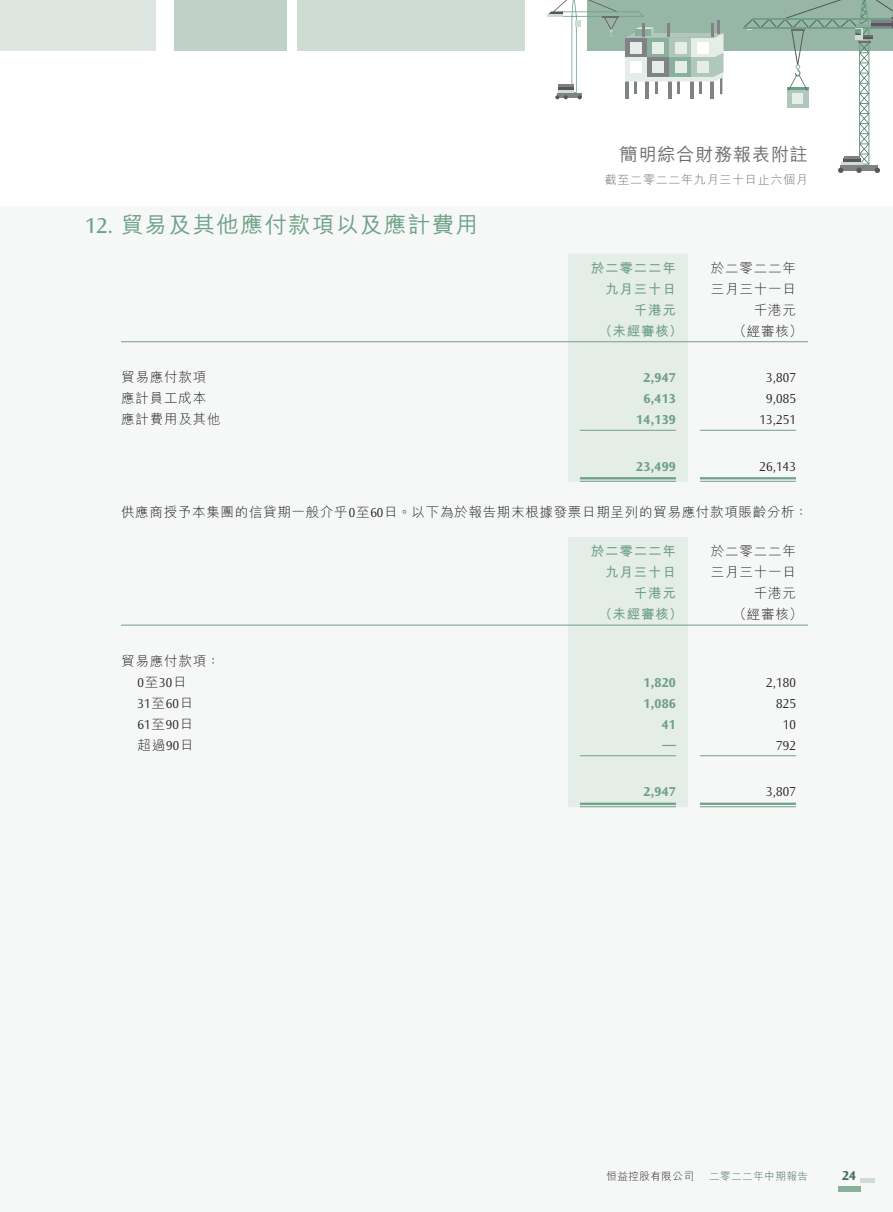
<style>
.page{position:relative;width:893px;height:1212px;background:#fff}
.page>*{position:absolute;margin:0;border:0;box-sizing:border-box;transform-origin:0 0}
._03_H1{font:500 22.5px "M Hei HK";letter-spacing:.06em;color:#6fa088}
.t1{font:500 18px "M Hei HK";letter-spacing:.05em;color:#6c6d70}
._12___P2{font:300 13.5px "M Hei HK";letter-spacing:.055em;color:#231f20}
._01_Body_Text{font:700 13.5px/21px "M Hei HK";letter-spacing:.065em;color:#6fa088;text-align:right}
._01_Body_Text-2{font:300 13.5px/21px "M Hei HK";letter-spacing:.06em;color:#231f20}
._01_Body_Text-3{font:300 13.5px "Ocean Sans Std";letter-spacing:.01em;color:#231f20}
._01_Body_Text-4{font:700 13.5px "Ocean Sans Std";letter-spacing:.015em;color:#6fa088}
._15_Table_Stub{font:300 13.5px "M Hei HK";letter-spacing:.06em;color:#231f20}
._15_Table_Stub-2{font:300 13.5px "Ocean Sans Std";letter-spacing:.01em;color:#231f20}
.t2{font:700 13.5px "Ocean Sans Std";color:#476c5a}
.t3{font:300 12px "M Hei HK";letter-spacing:.06em;color:#6c6d70}
.t4{font:300 10.5px "M Hei HK";letter-spacing:.05em;color:#476c5a}
.t5{font:300 10.5px "M Hei HK";letter-spacing:.05em;color:#231f20}
.s1{font-family:"Ocean Sans Std";font-weight:400}
.s2{font-family:"Ocean Sans Std"}
.s3{font-family:"M Hei HK"}
</style>
<div class="page">
<div style="left:0;top:207px;width:893px;height:1005px;background:#f5f8f6"></div>
<div style="left:0;top:0;width:156px;height:51px;background:#dde6e0"></div>
<div style="left:588px;top:0;width:305px;height:51px;background:#97b6a5"></div>
<div style="left:297px;top:0;width:227px;height:51px;background:#cedcd4"></div>
<div style="left:174px;top:0;width:113px;height:51px;background:#c0d1c7"></div>
<svg style="left:743px;top:0;width:150px;height:173px"></svg>
<svg style="left:548px;top:0;width:175px;height:99px"></svg>
<div style="left:838px;top:1186px;width:22px;height:6px;background:#8aaf9a"></div>
<hr style="left:860px;top:1178px;width:15px;height:4px;background:#cedcd4">
<div style="left:568px;top:254px;width:120px;height:228px;background:#e5ede8"></div>
<hr style="left:121px;top:341px;width:447px;height:1px;background:#6fa088">
<hr style="left:568px;top:341px;width:120px;height:1px;background:#6fa088">
<hr style="left:688px;top:341px;width:120px;height:1px;background:#6fa088">
<hr style="left:580px;top:430px;width:96px;height:1px;background:#6fa088">
<hr style="left:700px;top:430px;width:96px;height:1px;background:#6fa088">
<hr style="left:580px;top:477px;width:96px;height:2px;background:#6fa088">
<hr style="left:580px;top:481px;width:96px;height:1px;background:#6fa088">
<hr style="left:700px;top:477px;width:96px;height:2px;background:#6fa088">
<hr style="left:700px;top:481px;width:96px;height:1px;background:#6fa088">
<div style="left:568px;top:537px;width:120px;height:270px;background:#e5ede8"></div>
<hr style="left:121px;top:625px;width:447px;height:1px;background:#6fa088">
<hr style="left:568px;top:625px;width:120px;height:1px;background:#6fa088">
<hr style="left:688px;top:625px;width:120px;height:1px;background:#6fa088">
<hr style="left:580px;top:755px;width:96px;height:1px;background:#6fa088">
<hr style="left:700px;top:755px;width:96px;height:1px;background:#6fa088">
<hr style="left:580px;top:803px;width:96px;height:2px;background:#6fa088">
<hr style="left:580px;top:806px;width:96px;height:1px;background:#6fa088">
<hr style="left:700px;top:803px;width:96px;height:2px;background:#6fa088">
<hr style="left:700px;top:806px;width:96px;height:1px;background:#6fa088">
<h2 class="t1" style="left:620px;top:142px;width:190px">簡明綜合財務報表附註</h2>
<p class="t3" style="left:605px;top:171px;width:205px">截至二零二二年九月三十日止六個月</p>
<p class="_03_H1" style="left:85px;top:208px;width:395px"><span class="s1">12.</span> 貿易及其他應付款項以及應計費用</p>
<p class="_01_Body_Text" style="left:591px;top:256px;width:87px">於二零二二年九月三十日</p>
<p class="_01_Body_Text-2" style="left:711px;top:257px;width:87px">於二零二二年三月三十一日</p>
<p class="_01_Body_Text-2" style="left:754px;top:299px;width:44px">千港元</p>
<p class="_01_Body_Text" style="left:634px;top:298px;width:44px">千港元</p>
<p class="_01_Body_Text" style="left:599px;top:319px;width:85px">（未經審核）</p>
<p class="_01_Body_Text-2" style="left:733px;top:320px;width:71px">（經審核(</p>
<p class="_15_Table_Stub" style="left:121px;top:368px;width:87px">貿易應付款項</p>
<p class="_01_Body_Text-4" style="left:643px;top:370px;width:34px">2,947</p>
<p class="_01_Body_Text-3" style="left:766px;top:370px;width:31px">3,807</p>
<p class="_15_Table_Stub" style="left:121px;top:389px;width:87px">應計員工成本</p>
<p class="_01_Body_Text-4" style="left:643px;top:391px;width:34px">6,413</p>
<p class="_01_Body_Text-3" style="left:766px;top:391px;width:31px">9,085</p>
<p class="_15_Table_Stub" style="left:121px;top:410px;width:101px">應計費用及其他</p>
<p class="_01_Body_Text-4" style="left:636px;top:412px;width:41px">14,139</p>
<p class="_01_Body_Text-3" style="left:760px;top:412px;width:38px">13,251</p>
<p class="_01_Body_Text-4" style="left:636px;top:459px;width:41px">23,499</p>
<p class="_12___P2" style="left:121px;top:503px;width:689px">供應商授予本集團的信貸期一般介乎 至<span class="s2">0 60</span>日。以下為於報告期末根據發票日期呈列的貿易應付款項賬齡分析：</p>
<p class="_01_Body_Text" style="left:591px;top:540px;width:87px">於二零二二年九月三十日</p>
<p class="_01_Body_Text-2" style="left:711px;top:540px;width:87px">於二零二二年三月三十一日</p>
<p class="_01_Body_Text-2" style="left:754px;top:582px;width:44px">千港元</p>
<p class="_01_Body_Text-3" style="left:760px;top:459px;width:38px">26,143</p>
<p class="_01_Body_Text" style="left:634px;top:582px;width:44px">千港元</p>
<p class="_01_Body_Text" style="left:599px;top:603px;width:85px">（未經審核）</p>
<p class="_01_Body_Text-2" style="left:733px;top:603px;width:71px">（經審核(</p>
<p class="_15_Table_Stub" style="left:121px;top:651px;width:100px">貿易應付款項：</p>
<p class="_15_Table_Stub-2" style="left:138px;top:675px;width:51px"><span class="s3">至</span>0 30<span class="s3">日</span></p>
<p class="_01_Body_Text-4" style="left:643px;top:675px;width:34px">1,820</p>
<p class="_01_Body_Text-3" style="left:766px;top:675px;width:31px">2,180</p>
<p class="_15_Table_Stub-2" style="left:138px;top:696px;width:57px">31<span class="s3">至</span>60<span class="s3">日</span></p>
<p class="_01_Body_Text-4" style="left:643px;top:696px;width:34px">1,086</p>
<p class="_01_Body_Text-3" style="left:776px;top:696px;width:21px">825</p>
<p class="_15_Table_Stub-2" style="left:138px;top:717px;width:57px">61<span class="s3">至</span>90<span class="s3">日</span></p>
<p class="_01_Body_Text-4" style="left:662px;top:717px;width:16px">41</p>
<p class="_01_Body_Text-3" style="left:783px;top:717px;width:15px">10</p>
<p class="_15_Table_Stub" style="left:138px;top:735px;width:58px">超過<span class="s2">90</span>日</p>
<p class="_01_Body_Text-4" style="left:662px;top:736px;width:15px">—</p>
<p class="_01_Body_Text-3" style="left:776px;top:738px;width:21px">792</p>
<p class="_01_Body_Text-4" style="left:643px;top:784px;width:34px">2,947</p>
<p class="_01_Body_Text-3" style="left:766px;top:784px;width:31px">3,807</p>
<p class="t5" style="left:606px;top:1169px;width:89px">恒益控股有限公司</p>
<p class="t4" style="left:709px;top:1169px;width:100px">二零二二年中期報告</p>
<p class="t2" style="left:842px;top:1168px;width:16px">24</p>
</div>
